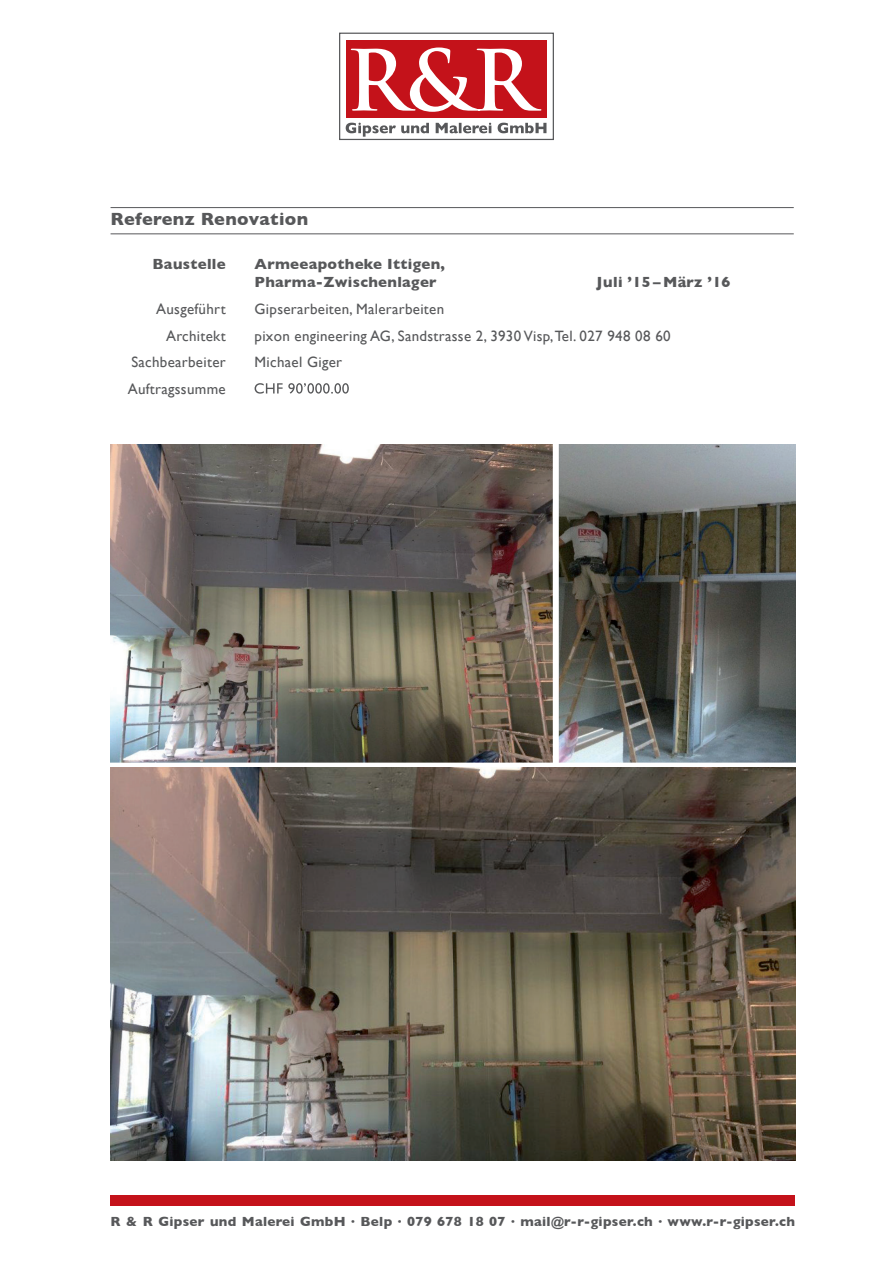
<style>
.page{position:relative;width:893px;height:1263px;background:#fff}
.page>*{position:absolute;margin:0;border:0;box-sizing:border-box;transform-origin:0 0}
.t1{font:700 18px "Gill Sans";letter-spacing:.02em;color:#57585a}
.t2{font:15px "Gill Sans";letter-spacing:.02em;color:#57585a}
.t3{font:700 15px/18px "Gill Sans";letter-spacing:.02em;color:#57585a}
.t4{font:700 13.5px "Gill Sans";letter-spacing:.02em;color:#57585a}
</style>
<div class="page">
<div style="left:111px;top:1196px;width:684px;height:10px;background:#c4121a"></div>
<div style="left:339px;top:33px;width:215px;height:107px;background:#fff;border:1px solid #57585a"></div>
<div style="left:346px;top:40px;width:201px;height:77px;background:#c4121a"></div>
<svg style="left:346px;top:123px;width:200px;height:14px"></svg>
<svg style="left:351px;top:47px;width:190px;height:65px"></svg>
<hr style="left:111px;top:207px;width:683px;height:1px;background:#57585a">
<hr style="left:111px;top:233px;width:683px;height:1px;background:#57585a">
<svg style="left:255px;top:383px;width:94px;height:11px"></svg>
<img style="left:111px;top:444px;width:684px;height:717px">
<div style="left:553px;top:436px;width:6px;height:330px;background:#fff"></div>
<svg style="left:110px;top:763px;width:686px;height:6px"></svg>
<p class="t1" style="left:111px;top:205px;width:199px">Referenz Renovation</p>
<p class="t3" style="left:152px;top:255px;width:75px">Baustelle</p>
<p class="t3" style="left:255px;top:255px;width:192px">Armeeapotheke Ittigen,<br>Pharma-Zwischenlager</p>
<p class="t3" style="left:597px;top:273px;width:135px">Juli ’15 – März ’16</p>
<p class="t2" style="left:156px;top:300px;width:71px">Ausgeführt</p>
<p class="t2" style="left:255px;top:300px;width:191px">Gipserarbeiten, Malerarbeiten</p>
<p class="t2" style="left:166px;top:327px;width:61px">Architekt</p>
<p class="t2" style="left:255px;top:327px;width:418px">pixon engineering AG, Sandstrasse 2, 3930 Visp, Tel. 027 948 08 60</p>
<p class="t2" style="left:131px;top:353px;width:96px">Sachbearbeiter</p>
<p class="t2" style="left:255px;top:353px;width:89px">Michael Giger</p>
<p class="t2" style="left:128px;top:380px;width:99px">Auftragssumme</p>
<p class="t4" style="left:111px;top:1210px;width:686px">R &amp; R Gipser und Malerei GmbH · Belp · 079 678 18 07 · mail@r-r-gipser.ch · www.r-r-gipser.ch</p>
</div>
